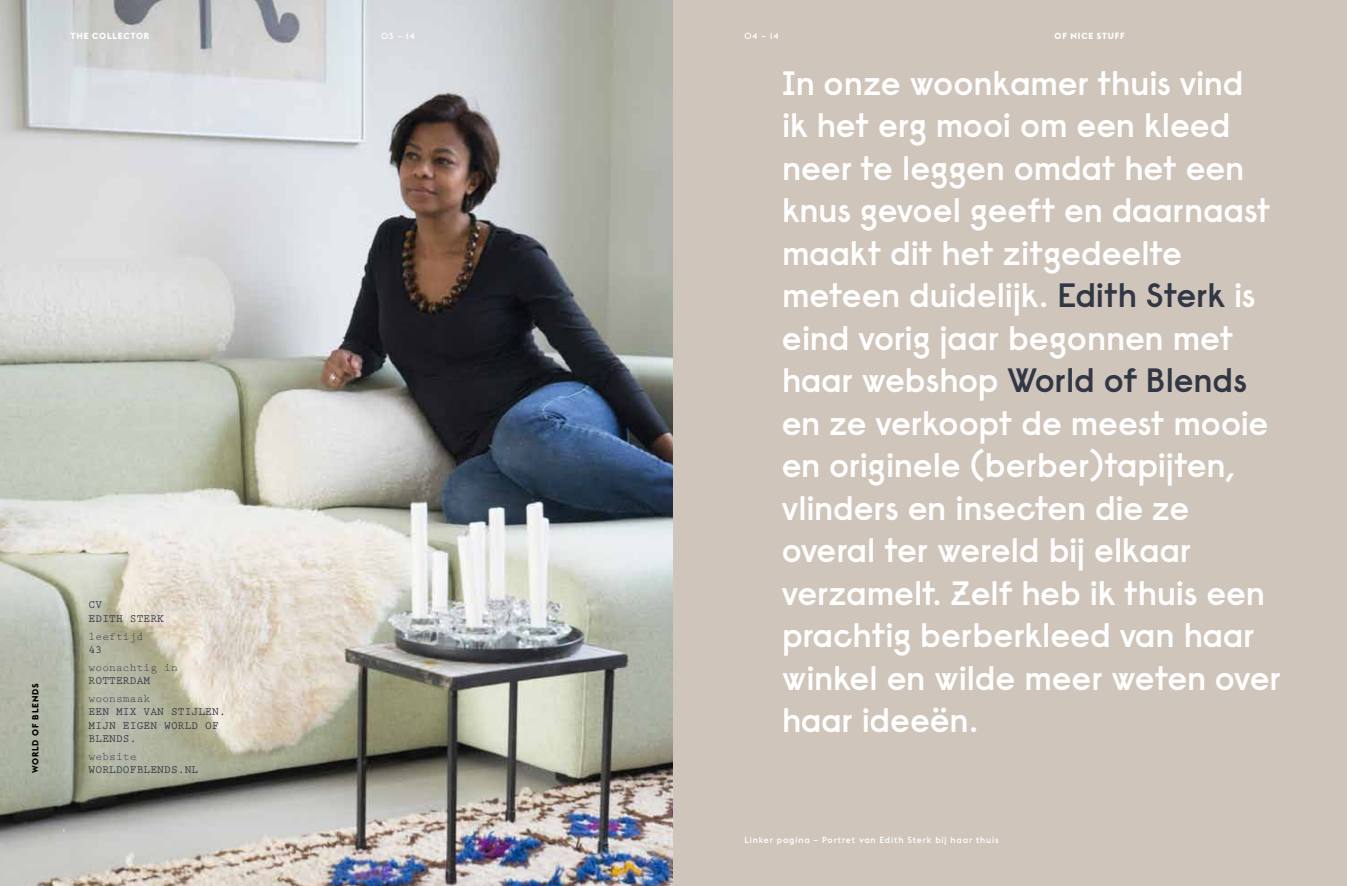
<style>
.page{position:relative;width:1347px;height:886px;background:#fff}
.page>*{position:absolute;margin:0;border:0;box-sizing:border-box;transform-origin:0 0}
.t1{font:600 33.75px/42.5px "Raisonne";letter-spacing:-.015em;color:#fff}
.t2{font:700 11.25px/13.1px "Prestige Elite LT";letter-spacing:.01em;color:#313745}
.t3{font:11.25px "Prestige Elite LT";letter-spacing:.01em;color:#313745}
.t4{font:500 8.75px "Euclid Flex";letter-spacing:.1em;color:#fff}
.t5{font:700 8.75px "Euclid BP";letter-spacing:.1em;color:#fff}
.t6{font:700 8.75px "Euclid BP";letter-spacing:.1em;color:#000}
.s1{color:#313745}
</style>
<div class="page">
<img style="left:0;top:0;width:673px;height:886px">
<div style="left:673px;top:0;width:673px;height:886px;background:#d0c5ba"></div>
<p class="t5" style="left:71px;top:30px;width:80px">THE COLLECTOR</p>
<p class="t4" style="left:381px;top:31px;width:35px">03 ~ 14</p>
<p class="t6" style="left:30px;top:773px;width:92px;rotate:-90deg">WORLD OF BLENDS</p>
<p class="t2" style="left:89px;top:599px;width:77px">CV<br>EDITH STERK</p>
<p class="t3" style="left:89px;top:630px;width:56px">leeftijd</p>
<p class="t2" style="left:89px;top:643px;width:15px">43</p>
<p class="t3" style="left:89px;top:661px;width:91px">woonachtig in</p>
<p class="t2" style="left:89px;top:674px;width:63px">ROTTERDAM</p>
<p class="t3" style="left:89px;top:693px;width:63px">woonsmaak</p>
<p class="t2" style="left:89px;top:706px;width:139px">EEN MIX VAN S TIJLEN.<br>MIJN EIGEN WORLD OF<br>BLENDS .</p>
<p class="t3" style="left:89px;top:750px;width:49px">website</p>
<p class="t2" style="left:89px;top:763px;width:8px">WORLDOFBL</p>
<p class="t2" style="left:150px;top:763px;width:42px">ENDS.NL</p>
<p class="t4" style="left:744px;top:31px;width:36px">04 ~ 14</p>
<p class="t5" style="left:1054px;top:30px;width:72px">OF NICE STUFF</p>
<p class="t1" style="left:781px;top:61px;width:500px">In onze woonkamer thuis vind<br>ik het erg mooi om een kleed neer te leggen omdat het een knus gevoel geeft en daarnaast maakt dit het zitgedeelte meteen duidelijk. <span class="s1">Edith Sterk</span> is eind vorig jaar begonnen met haar webshop <span class="s1">World of Blends </span>en ze verkoopt de meest mooie en originele (berber)tapijten, vlinders en insecten die ze overal ter wereld bij elkaar verzamelt. Zelf heb ik thuis een prachtig berberkleed van haar winkel en wilde meer weten over haar ideeën.</p>
<p class="t4" style="left:744px;top:835px;width:256px">Linker pagina – Portret van Edith Sterk bij haar thuis</p>
</div>
